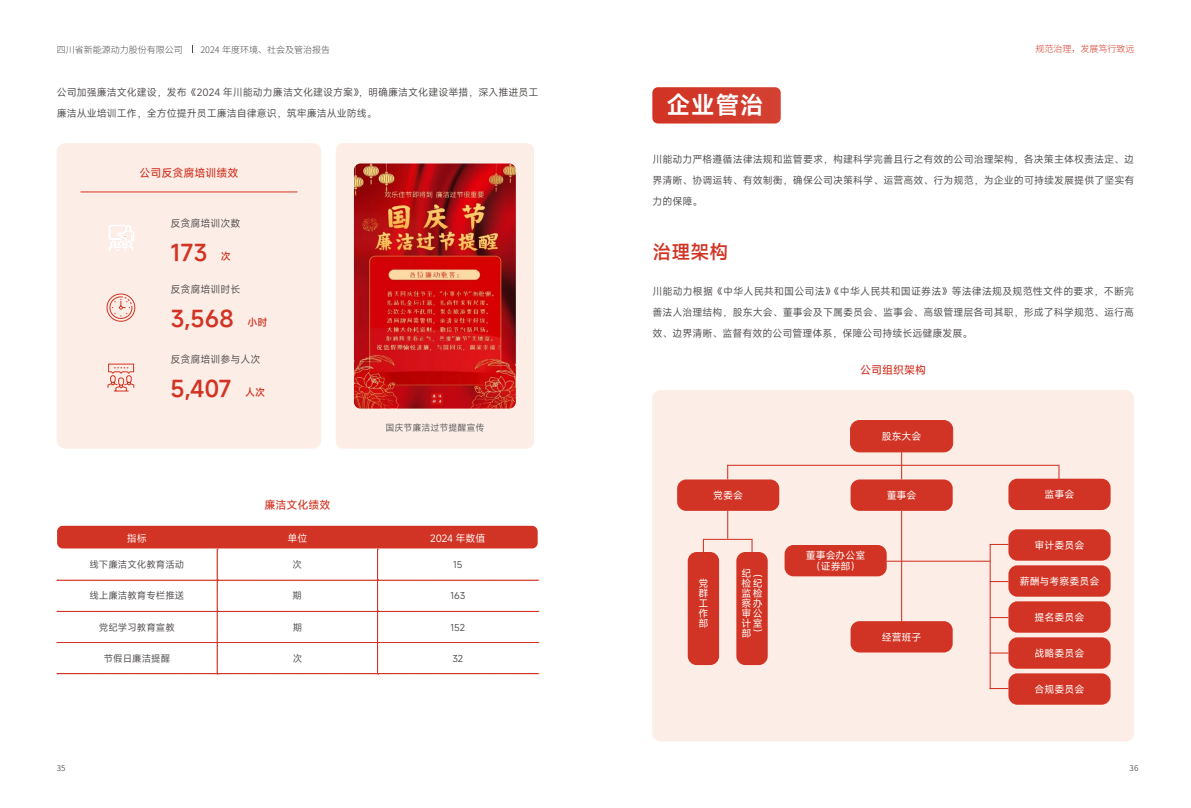
<style>
.page{position:relative;width:1191px;height:808px;background:#fff}
.page>*{position:absolute;margin:0;border:0;box-sizing:border-box;transform-origin:0 0}
.t1{font:600 24px "Mi Sans";color:#fff}
.t2{font:600 23px "Mi Sans";color:#d13424}
.t3{font:600 19px "Mi Sans";color:#d13424}
.t4{font:500 11px "Mi Sans";color:#d13424}
.t5{font:10px/21px "Mi Sans";color:#4c4948;text-align:justify}
.t6{font:10px "Mi Sans";color:#fff}
.t7{font:600 10px "Mi Sans";color:#d13424}
.t8{font:9.9px/9.9px "Mi Sans";color:#fff;text-align:justify}
.t9{font:9.5px "Mi Sans";color:#4c4948}
.t10{font:300 9px "Source Han Sans CN";color:#4c4948}
.t11{font:300 9px "Source Han Sans CN";color:#d13424}
.t12{font:9px "Mi Sans";color:#595757}
.t13{font:8px "Source Han Sans CN";color:#595757}
</style>
<div class="page">
<div style="left:652px;top:390px;width:482px;height:351px;background:#fceee7;border-radius:9px"></div>
<div style="left:57px;top:143px;width:264px;height:306px;background:#fceee7;border-radius:9px"></div>
<div style="left:336px;top:143px;width:198px;height:306px;background:#fceee7;border-radius:7px"></div>
<svg style="left:107px;top:363px;width:28px;height:29px"></svg>
<svg style="left:109px;top:225px;width:25px;height:26px"></svg>
<svg style="left:106px;top:293px;width:30px;height:29px"></svg>
<img style="left:354px;top:163px;width:162px;height:246px">
<hr style="left:80px;top:192px;width:217px;height:1px;background:#d13424">
<div style="left:57px;top:526px;width:480px;height:22px;background:#d13424;border-radius:6px"></div>
<svg style="left:57px;top:549px;width:482px;height:125px"></svg>
<div style="left:652px;top:87px;width:128px;height:37px;background:#d13424;border-radius:6px"></div>
<div style="left:850px;top:420px;width:102px;height:32px;background:#d13424;border-radius:9px"></div>
<div style="left:850px;top:420px;width:102px;height:32px;border:1px solid #d13424;border-radius:9px"></div>
<div style="left:850px;top:479px;width:102px;height:32px;background:#d13424;border-radius:9px"></div>
<div style="left:677px;top:479px;width:102px;height:32px;background:#d13424;border-radius:9px"></div>
<div style="left:850px;top:621px;width:102px;height:31px;background:#d13424;border-radius:9px"></div>
<div style="left:1008px;top:529px;width:102px;height:32px;background:#d13424;border-radius:9px"></div>
<div style="left:1008px;top:479px;width:102px;height:31px;background:#d13424;border-radius:9px"></div>
<div style="left:1008px;top:565px;width:102px;height:32px;background:#d13424;border-radius:9px"></div>
<div style="left:1008px;top:601px;width:102px;height:32px;background:#d13424;border-radius:9px"></div>
<div style="left:1008px;top:637px;width:102px;height:32px;background:#d13424;border-radius:9px"></div>
<div style="left:1008px;top:673px;width:102px;height:32px;background:#d13424;border-radius:9px"></div>
<div style="left:784px;top:545px;width:102px;height:31px;background:#d13424;border-radius:9px"></div>
<div style="left:687px;top:552px;width:32px;height:113px;background:#d13424;border-radius:9px"></div>
<div style="left:736px;top:552px;width:31px;height:113px;background:#d13424;border-radius:9px"></div>
<svg style="left:901px;top:452px;width:1px;height:27px"></svg>
<svg style="left:1058px;top:465px;width:1px;height:14px"></svg>
<svg style="left:727px;top:466px;width:1px;height:13px"></svg>
<svg style="left:727px;top:511px;width:1px;height:28px"></svg>
<svg style="left:703px;top:540px;width:1px;height:12px"></svg>
<svg style="left:751px;top:540px;width:1px;height:12px"></svg>
<hr style="left:901px;top:511px;width:1px;height:114px;background:#d13424">
<hr style="left:989px;top:544px;width:1px;height:145px;background:#d13424">
<hr style="left:727px;top:465px;width:331px;height:1px;background:#d13424">
<svg style="left:989px;top:544px;width:19px;height:1px"></svg>
<svg style="left:989px;top:581px;width:19px;height:1px"></svg>
<hr style="left:886px;top:561px;width:104px;height:1px;background:#d13424">
<hr style="left:703px;top:539px;width:49px;height:1px;background:#d13424">
<svg style="left:989px;top:617px;width:19px;height:1px"></svg>
<svg style="left:989px;top:652px;width:19px;height:1px"></svg>
<svg style="left:989px;top:688px;width:19px;height:1px"></svg>
<p class="t10" style="left:57px;top:44px;width:127px">四川省新能源动力股份有限公司</p>
<p class="t10" style="left:200px;top:44px;width:131px">2024 年度环境、社会及管治报告</p>
<p class="t11" style="left:1035px;top:44px;width:100px">规范治理，发展笃行致远</p>
<p class="t5" style="left:57px;top:82px;width:483px">公司加强廉洁文化建设，发布《2024 年川能动力廉洁文化建设方案》，明确廉洁文化建设举措，深入推进员工廉洁从业培训工作，全方位提升员工廉洁自律意识，筑牢廉洁从业防线。</p>
<p class="t4" style="left:139px;top:165px;width:100px">公司反贪腐培训绩效</p>
<p class="t5" style="left:170px;top:212px;width:71px">反贪腐培训次数</p>
<h2 class="t2" style="left:170px;top:235px;width:38px">173</h2>
<p class="t7" style="left:221px;top:248px;width:11px">次</p>
<p class="t5" style="left:170px;top:278px;width:71px">反贪腐培训时长</p>
<h2 class="t2" style="left:170px;top:301px;width:65px">3,568</h2>
<p class="t7" style="left:247px;top:315px;width:21px">小时</p>
<p class="t5" style="left:170px;top:348px;width:91px">反贪腐培训参与人次</p>
<h2 class="t2" style="left:170px;top:371px;width:63px">5,407</h2>
<p class="t7" style="left:245px;top:385px;width:21px">人次</p>
<p class="t4" style="left:264px;top:496px;width:67px">廉洁文化绩效</p>
<p class="t12" style="left:385px;top:421px;width:100px">国庆节廉洁过节提醒宣传</p>
<p class="t6" style="left:127px;top:531px;width:21px">指标</p>
<p class="t6" style="left:287px;top:531px;width:21px">单位</p>
<p class="t6" style="left:430px;top:531px;width:57px">2024 年数值</p>
<p class="t9" style="left:89px;top:558px;width:97px">线下廉洁文化教育活动</p>
<p class="t9" style="left:293px;top:558px;width:11px">次</p>
<p class="t9" style="left:453px;top:558px;width:11px">15</p>
<p class="t9" style="left:89px;top:589px;width:96px">线上廉洁教育专栏推送</p>
<p class="t9" style="left:293px;top:589px;width:11px">期</p>
<p class="t9" style="left:450px;top:589px;width:17px">163</p>
<p class="t9" style="left:99px;top:620px;width:77px">党纪学习教育宣教</p>
<p class="t9" style="left:293px;top:620px;width:11px">期</p>
<p class="t9" style="left:450px;top:620px;width:16px">152</p>
<p class="t9" style="left:104px;top:651px;width:68px">节假日廉洁提醒</p>
<p class="t9" style="left:293px;top:651px;width:11px">次</p>
<p class="t9" style="left:452px;top:651px;width:12px">32</p>
<h1 class="t1" style="left:666px;top:86px;width:99px">企业管治</h1>
<p class="t5" style="left:652px;top:148px;width:484px">川能动力严格遵循法律法规和监管要求，构建科学完善且行之有效的公司治理架构，各决策主体权责法定、边界清晰、协调运转、有效制衡，确保公司决策科学、运营高效、行为规范，为企业的可持续发展提供了坚实有力的保障。</p>
<h3 class="t3" style="left:652px;top:237px;width:77px">治理架构</h3>
<p class="t5" style="left:652px;top:281px;width:483px">川能动力根据《中华人民共和国公司法》《中华人民共和国证券法》等法律法规及规范性文件的要求，不断完善法人治理结构，股东大会、董事会及下属委员会、监事会、高级管理层各司其职，形成了科学规范、运行高效、边界清晰、监督有效的公司管理体系，保障公司持续长远健康发展。</p>
<p class="t4" style="left:860px;top:361px;width:67px">公司组织架构</p>
<p class="t8" style="left:881px;top:431px;width:41px">股东大会</p>
<p class="t8" style="left:713px;top:490px;width:31px">党委会</p>
<p class="t8" style="left:886px;top:490px;width:31px">董事会</p>
<p class="t8" style="left:698px;top:578px;width:11px">党群工作部</p>
<p class="t8" style="left:741px;top:568px;width:22px">纪（检纪监检察办审公计室部）</p>
<p class="t8" style="left:806px;top:549px;width:61px;line-height:11.6px;text-align:center">董事会办公室（证券部）</p>
<p class="t8" style="left:881px;top:632px;width:41px">经营班子</p>
<p class="t8" style="left:1044px;top:489px;width:31px">监事会</p>
<p class="t8" style="left:1034px;top:540px;width:51px">审计委员会</p>
<p class="t8" style="left:1019px;top:576px;width:81px">薪酬与考察委员会</p>
<p class="t8" style="left:1034px;top:612px;width:51px">提名委员会</p>
<p class="t8" style="left:1034px;top:648px;width:51px">战略委员会</p>
<p class="t8" style="left:1034px;top:684px;width:51px">合规委员会</p>
<p class="t13" style="left:57px;top:764px;width:10px">35</p>
<p class="t13" style="left:1129px;top:764px;width:10px">36</p>
</div>
